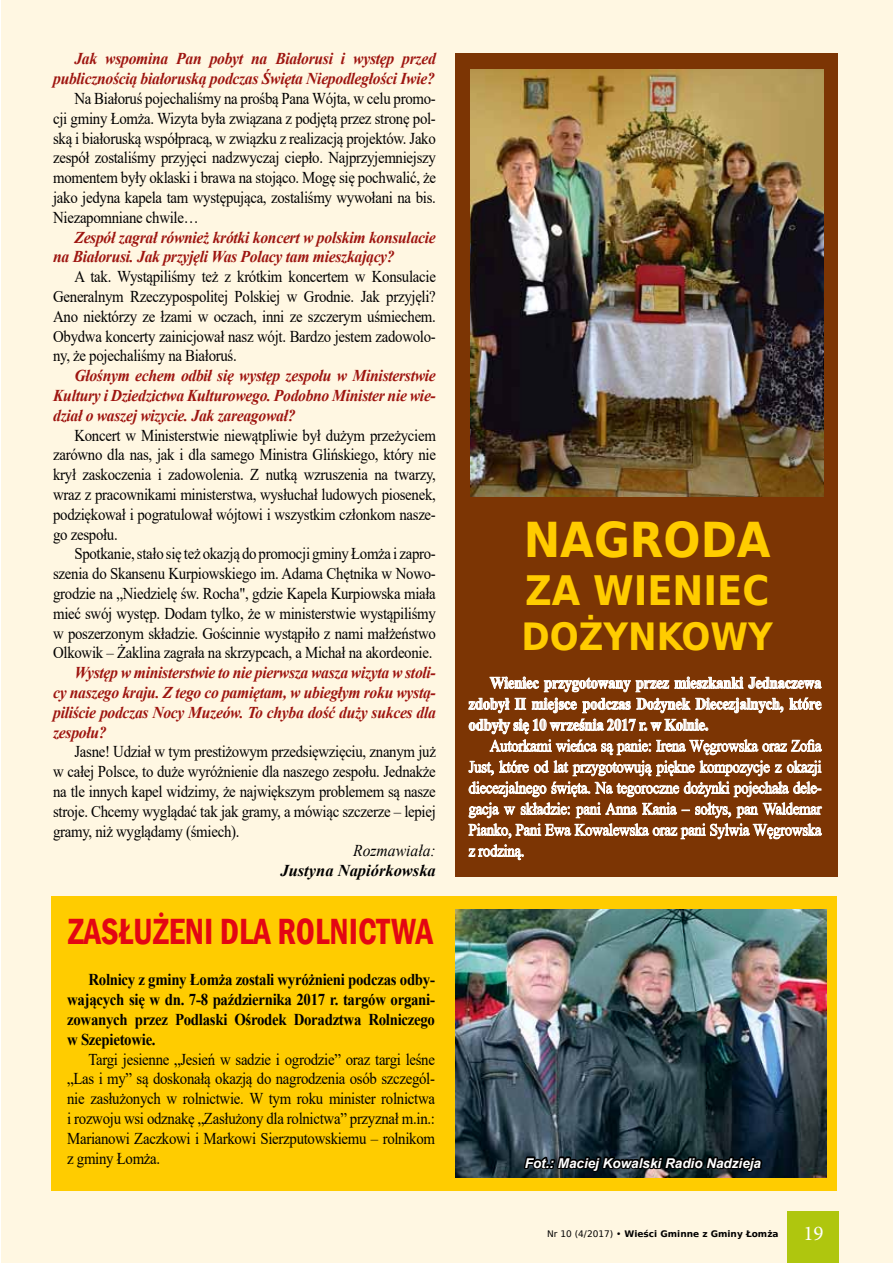
<style>
.page{position:relative;width:893px;height:1263px;background:#fff}
.page>*{position:absolute;margin:0;border:0;box-sizing:border-box;transform-origin:0 0}
.t1{font:700 48px "DejaVu Sans";color:#fc0;scale:.91 1}
.t2{font:700 40.5px "DejaVu Sans";color:#fc0;scale:.91 1}
.t3{font:600 condensed 37.5px "Franklin Gothic";color:#e30613;scale:.91 1}
.t4{font:700 37.5px "DejaVu Sans";color:#fc0;scale:.91 1}
.t5{font:21px "Minion Pro";color:#fff}
.t6{font:16.5px/19.8px "Times New Roman";letter-spacing:-.02em;color:#000;text-align:justify;scale:.9 1}
.t7{font:italic 700 16.5px/19.8px "Times New Roman";letter-spacing:-.02em;color:#9e1510;text-align:justify;scale:.95 1}
.t8{font:16.5px/21px "Times New Roman";letter-spacing:-.02em;color:#fff;text-align:justify;scale:.9 1}
.t9{font:700 16.5px/19.8px "Times New Roman";letter-spacing:-.02em;color:#000;text-align:justify;scale:.9 1}
.t10{font:700 16.5px/21px "Times New Roman";letter-spacing:-.02em;color:#fff;text-align:justify;scale:.9 1}
.t11{font:italic 700 16.5px "Times New Roman";color:#000}
.t12{font:italic 16.5px "Times New Roman";color:#000;scale:.95 1}
.t13{font:italic 700 13.5px "Arial";color:#fff}
.t14{font:700 9px "DejaVu Sans";color:#000}
.s1{font-weight:400}
</style>
<div class="page">
<div style="left:1px;top:0;width:892px;height:1263px;background:#fff7e2"></div>
<div style="left:788px;top:1212px;width:51px;height:51px;background:#afc60e"></div>
<div style="left:455px;top:53px;width:383px;height:824px;background:#7c3504"></div>
<svg style="left:468px;top:676px;width:355px;height:185px"></svg>
<img style="left:470px;top:69px;width:353px;height:428px">
<div style="left:51px;top:896px;width:786px;height:295px;background:#fc0"></div>
<img style="left:455px;top:909px;width:371px;height:269px">
<svg style="left:522px;top:1133px;width:242px;height:44px;background:#1b2830"></svg>
<p class="t7" style="left:53px;top:48px;width:404px;text-align:right">Jak wspomina Pan pobyt na Białorusi i występ przed publicznością białoruską podczas Święta Niepodległości Iwie?</p>
<p class="t6" style="left:53px;top:88px;width:427px;text-indent:21px">Na Białoruś pojechaliśmy na prośbą Pana Wójta, w celu promo&shy;cji gminy Łomża. Wizyta była związana z podjętą przez stronę pol&shy;ską i białoruską współpracą, w związku z realizacją projektów. Jako zespół zostaliśmy przyjęci nadzwyczaj ciepło. Najprzyjemniejszy momentem były oklaski i brawa na stojąco. Mogę się pochwalić, że jako jedyna kapela tam występująca, zostaliśmy wywołani na bis.<br>Niezapomniane chwile…</p>
<p class="t7" style="left:53px;top:227px;width:404px;text-indent:21px">Zespół zagrał również krótki koncert w polskim konsulacie na Białorusi. Jak przyjęli Was Polacy tam mieszkający?</p>
<p class="t6" style="left:53px;top:266px;width:427px;text-indent:21px">A tak. Wystąpiliśmy też z krótkim koncertem w Konsulacie Generalnym Rzeczypospolitej Polskiej w Grodnie. Jak przyjęli?<br>Ano niektórzy ze łzami w oczach, inni ze szczerym uśmiechem.<br>Obydwa koncerty zainicjował nasz wójt. Bardzo jestem zadowolo&shy;ny, że pojechaliśmy na Białoruś.</p>
<p class="t7" style="left:53px;top:365px;width:404px;text-indent:21px">Głośnym echem odbił się występ zespołu w Ministerstwie Kultury i Dziedzictwa Kulturowego. Podobno Minister nie wie&shy;dział o waszej wizycie. Jak zareagował?</p>
<p class="t6" style="left:53px;top:425px;width:427px;text-indent:21px">Koncert w Ministerstwie niewątpliwie był dużym przeżyciem zarówno dla nas, jak i dla samego Ministra Glińskiego, który nie krył zaskoczenia i zadowolenia. Z nutką wzruszenia na twarzy, wraz z pracownikami ministerstwa, wysłuchał ludowych piosenek, podziękował i pogratulował wójtowi i wszystkim członkom nasze&shy;go zespołu.</p>
<p class="t6" style="left:53px;top:543px;width:427px;text-indent:21px">Spotkanie, stało się też okazją do promocji gminy Łomża i zapro&shy;szenia do Skansenu Kurpiowskiego im. Adama Chętnika w Nowo&shy;grodzie na „Niedzielę św. Rocha", gdzie Kapela Kurpiowska miała mieć swój występ. Dodam tylko, że w ministerstwie wystąpiliśmy w poszerzonym składzie. Gościnnie wystąpiło z nami małżeństwo Olkowik – Żaklina zagrała na skrzypcach, a Michał na akordeonie.</p>
<p class="t7" style="left:53px;top:662px;width:404px;text-indent:21px">Występ w ministerstwie to nie pierwsza wasza wizyta w stoli&shy;cy naszego kraju. Z tego co pamiętam, w ubiegłym roku wystą&shy;piliście podczas Nocy Muzeów. To chyba dość duży sukces dla zespołu?</p>
<p class="t6" style="left:53px;top:741px;width:427px;text-indent:21px">Jasne! Udział w tym prestiżowym przedsięwzięciu, znanym już w całej Polsce, to duże wyróżnienie dla naszego zespołu. Jednakże na tle innych kapel widzimy, że największym problemem są nasze stroje. Chcemy wyglądać tak jak gramy, a mówiąc szczerze – lepiej gramy, niż wyglądamy (śmiech).</p>
<p class="t12" style="left:353px;top:839px;width:89px">Rozmawiała:</p>
<p class="t11" style="left:280px;top:859px;width:157px">Justyna Napiórkowska</p>
<h3 class="t3" style="left:68px;top:906px;width:403px">ZASŁUŻENI DLA ROLNICTWA</h3>
<p class="t9" style="left:67px;top:969px;width:410px;text-indent:21px">Rolnicy z gminy Łomża zostali wyróżnieni podczas odby&shy;wających się w dn. 7-8 października 2017 r. targów organi&shy;zowanych przez Podlaski Ośrodek Doradztwa Rolniczego w Szepietowie.</p>
<p class="t6" style="left:67px;top:1048px;width:410px;text-indent:21px">Targi jesienne „Jesień w sadzie i ogrodzie” oraz targi leśne „Las i my” są doskonałą okazją do nagrodzenia osób szczegól&shy;nie zasłużonych w rolnictwie. W tym roku minister rolnictwa i rozwoju wsi odznakę „Zasłużony dla rolnictwa” przyznał m.in.:<br>Marianowi Zaczkowi i Markowi Sierzputowskiemu – rolnikom z gminy Łomża.</p>
<h1 class="t1" style="left:524px;top:500px;width:273px">NAGRODA</h1>
<h2 class="t2" style="left:525px;top:558px;width:264px">ZA WIENIEC</h2>
<h3 class="t4" style="left:521px;top:606px;width:278px">DOŻYNKOWY</h3>
<p class="t10" style="left:469px;top:672px;width:394px;text-indent:21px">Wieniec przygotowany przez mieszkanki Jednaczewa zdobył II miejsce podczas Dożynek Diecezjalnych, które odbyły się 10 września 2017 r. w Kolnie.</p>
<p class="t8" style="left:469px;top:735px;width:394px;text-indent:21px">Autorkami wieńca są panie: Irena Węgrowska oraz Zofia Just, które od lat przygotowują piękne kompozycje z okazji diecezjalnego święta. Na tegoroczne dożynki pojechała dele&shy;gacja w składzie: pani Anna Kania – sołtys, pan Waldemar Pianko, Pani Ewa Kowalewska oraz pani Sylwia Węgrowska z rodziną.</p>
<p class="t13" style="left:525px;top:1154px;width:238px">Fot.: Maciej Kowalski Radio Nadzieja</p>
<p class="t14" style="left:547px;top:1226px;width:233px"><span class="s1">Nr 10 (4/2017) •</span> WIEŚCI GMINNE Z GMINY ŁOMŻA</p>
<p class="t5" style="left:803px;top:1219px;width:22px">19</p>
</div>
